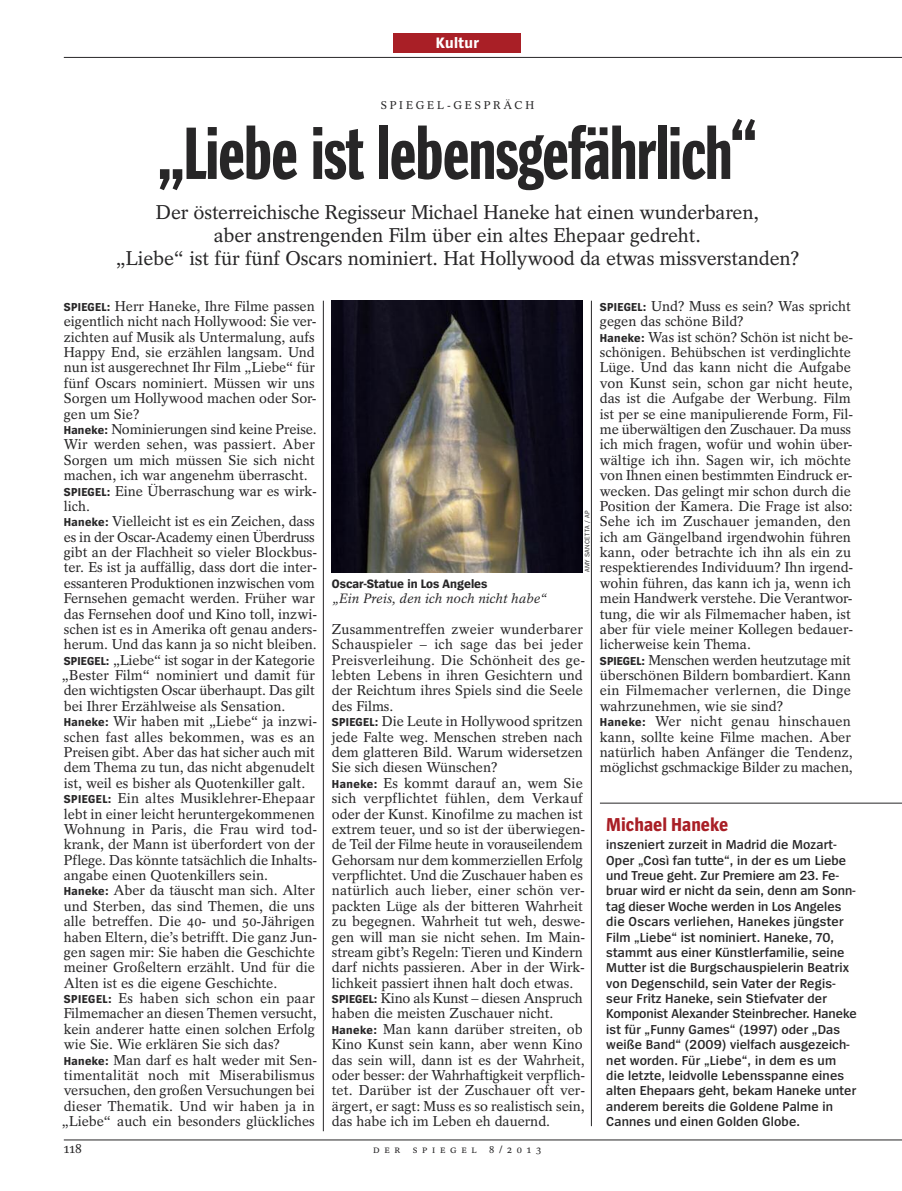
<style>
.page{position:relative;width:902px;height:1191px;background:#fff}
.page>*{position:absolute;margin:0;border:0;box-sizing:border-box;transform-origin:0 0}
.t1{font:75px "Spiegel Headline";letter-spacing:-.01em;color:#272627}
.t2{font:19.8px/22.8px "Spiegel Serif";letter-spacing:-.01em;color:#272627;text-align:center}
.t3{font:700 19.5px "Spiegel Sans Cd";color:#a91f26}
.t4{font:700 15.75px "Spiegel Sans";letter-spacing:.02em;color:#fff}
.t5{font:14.25px/15.3px "Spiegel Serif";color:#272627}
.t6{font:600 13.5px/15.5px "Spiegel Sans";letter-spacing:.01em;color:#272627}
.t7{font:italic 13.5px "Spiegel Serif";color:#272627}
.t8{font:13.5px "Spiegel Serif";color:#272627}
.t9{font:700 12.75px "Spiegel Sans";color:#272627}
.t10{font:11.25px "Spiegel Serif";letter-spacing:.245em;color:#272627}
.t11{font:10.5px "Spiegel Serif";color:#272627}
.t12{font:6.75px "Spiegel Sans";letter-spacing:.05em;color:#272627}
.s1{font-family:"Spiegel Sans";font-weight:700;font-size:12px}
</style>
<div class="page">
<div style="left:393px;top:34px;width:128px;height:19px;background:#a91f26"></div>
<hr style="left:323px;top:301px;width:1px;height:830px;background:#272627">
<hr style="left:591px;top:301px;width:1px;height:825px;background:#272627">
<hr style="left:64px;top:1139px;width:837px;height:1px;background:#272627">
<hr style="left:64px;top:57px;width:837px;height:1px;background:#272627">
<svg style="left:332px;top:301px;width:251px;height:271px;background:#403c3b"></svg>
<hr style="left:600px;top:803px;width:301px;height:1px;background:#272627">
<p class="t4" style="left:436px;top:37px;width:45px">Kultur</p>
<p class="t10" style="left:380px;top:101px;width:155px">SPIEGEL-GESPRÄCH</p>
<h1 class="t1" style="left:158px;top:125px;width:600px">„Liebe ist lebensgefährlich“</h1>
<h2 class="t2" style="left:115px;top:203px;width:685px">Der österreichische Regisseur Michael Haneke hat einen wunderbaren,<br>aber anstrengenden Film über ein altes Ehepaar gedreht.<br>„Liebe“ ist für fünf Oscars nominiert. Hat Hollywood da etwas missverstanden?</h2>
<p class="t5" style="left:62px;top:300px;width:257px"><span class="s1">SPIEGEL:</span> Herr Haneke, Ihre Filme passen eigentlich nicht nach Hollywood: Sie ver&shy;zichten auf Musik als Untermalung, aufs Happy End, sie erzählen langsam. Und nun ist ausgerechnet Ihr Film „Liebe“ für fünf Oscars nominiert. Müssen wir uns Sorgen um Hollywood machen oder Sor&shy;gen um Sie?<br><span class="s1">Haneke:</span> Nominierungen sind keine Preise.<br>Wir werden sehen, was passiert. Aber Sorgen um mich müssen Sie sich nicht machen, ich war angenehm überrascht.<br><span class="s1">SPIEGEL:</span> Eine Überraschung war es wirk&shy;lich.<br><span class="s1">Haneke:</span> Vielleicht ist es ein Zeichen, dass es in der Oscar-Academy einen Überdruss gibt an der Flachheit so vieler Blockbus&shy;ter. Es ist ja auffällig, dass dort die inter&shy;essanteren Produktionen inzwischen vom Fernsehen gemacht werden. Früher war das Fernsehen doof und Kino toll, inzwi&shy;schen ist es in Amerika oft genau anders&shy;herum. Und das kann ja so nicht bleiben.<br><span class="s1">SPIEGEL:</span> „Liebe“ ist sogar in der Kategorie „Bester Film“ nominiert und damit für den wichtigsten Oscar überhaupt. Das gilt bei Ihrer Erzählweise als Sensation.<br><span class="s1">Haneke:</span> Wir haben mit „Liebe“ ja inzwi&shy;schen fast alles bekommen, was es an Preisen gibt. Aber das hat sicher auch mit dem Thema zu tun, das nicht abgenudelt ist, weil es bisher als Quotenkiller galt.<br><span class="s1">SPIEGEL:</span> Ein altes Musiklehrer-Ehepaar lebt in einer leicht heruntergekommenen Wohnung in Paris, die Frau wird tod&shy;krank, der Mann ist überfordert von der Pflege. Das könnte tatsächlich die Inhalts&shy;angabe einen Quotenkillers sein.<br><span class="s1">Haneke:</span> Aber da täuscht man sich. Alter und Sterben, das sind Themen, die uns alle betreffen. Die 40- und 50-Jährigen haben Eltern, die’s betrifft. Die ganz Jun&shy;gen sagen mir: Sie haben die Geschichte meiner Großeltern erzählt. Und für die Alten ist es die eigene Geschichte.<br><span class="s1">SPIEGEL:</span> Es haben sich schon ein paar Filmemacher an diesen Themen versucht, kein anderer hatte einen solchen Erfolg wie Sie. Wie erklären Sie sich das?<br><span class="s1">Haneke:</span> Man darf es halt weder mit Sen&shy;timentalität noch mit Miserabilismus versuchen, den großen Versuchungen bei dieser Thematik. Und wir haben ja in „Liebe“ auch ein besonders glückliches</p>
<p class="t9" style="left:332px;top:579px;width:157px">Oscar-Statue in Los Angeles</p>
<p class="t7" style="left:332px;top:594px;width:217px">„Ein Preis, den ich noch nicht habe“</p>
<p class="t12" style="left:585px;top:572px;width:63px;rotate:-90deg">AMY SANCETTA / AP</p>
<p class="t5" style="left:332px;top:623px;width:255px">Zusammentreffen zweier wunderbarer Schauspieler – ich sage das bei jeder Preisverleihung. Die Schönheit des ge&shy;lebten Lebens in ihren Gesichtern und der Reichtum ihres Spiels sind die Seele des Films.<br><span class="s1">SPIEGEL:</span> Die Leute in Hollywood spritzen jede Falte weg. Menschen streben nach dem glatteren Bild. Warum widersetzen Sie sich diesen Wünschen?<br><span class="s1">Haneke:</span> Es kommt darauf an, wem Sie sich verpflichtet fühlen, dem Verkauf oder der Kunst. Kinofilme zu machen ist extrem teuer, und so ist der überwiegen&shy;de Teil der Filme heute in vorauseilendem Gehorsam nur dem kommerziellen Erfolg verpflichtet. Und die Zuschauer haben es natürlich auch lieber, einer schön ver&shy;packten Lüge als der bitteren Wahrheit zu begegnen. Wahrheit tut weh, deswe&shy;gen will man sie nicht sehen. Im Main&shy;stream gibt’s Regeln: Tieren und Kindern darf nichts passieren. Aber in der Wirk&shy;lichkeit passiert ihnen halt doch etwas.<br><span class="s1">SPIEGEL:</span> Kino als Kunst – diesen Anspruch haben die meisten Zuschauer nicht.<br><span class="s1">Haneke:</span> Man kann darüber streiten, ob Kino Kunst sein kann, aber wenn Kino das sein will, dann ist es der Wahrheit, oder besser: der Wahrhaftigkeit verpflich&shy;tet. Darüber ist der Zuschauer oft ver&shy;ärgert, er sagt: Muss es so realistisch sein, das habe ich im Leben eh dauernd.</p>
<p class="t8" style="left:64px;top:1143px;width:20px">118</p>
<p class="t11" style="left:373px;top:1145px;width:170px">DER SPIEGEL 8/2013</p>
<p class="t5" style="left:600px;top:300px;width:255px"><span class="s1">SPIEGEL:</span> Und? Muss es sein? Was spricht gegen das schöne Bild?<br><span class="s1">Haneke:</span> Was ist schön? Schön ist nicht be&shy;schönigen. Behübschen ist verdinglichte Lüge. Und das kann nicht die Aufgabe von Kunst sein, schon gar nicht heute, das ist die Aufgabe der Werbung. Film ist per se eine manipulierende Form, Fil&shy;me überwältigen den Zuschauer. Da muss ich mich fragen, wofür und wohin über&shy;wältige ich ihn. Sagen wir, ich möchte von Ihnen einen bestimmten Eindruck er&shy;wecken. Das gelingt mir schon durch die Position der Kamera. Die Frage ist also:<br>Sehe ich im Zuschauer jemanden, den ich am Gängelband irgendwohin führen kann, oder betrachte ich ihn als ein zu respektierendes Individuum? Ihn irgend&shy;wohin führen, das kann ich ja, wenn ich mein Handwerk verstehe. Die Verantwor&shy;tung, die wir als Filmemacher haben, ist aber für viele meiner Kollegen bedauer&shy;licherweise kein Thema.<br><span class="s1">SPIEGEL:</span> Menschen werden heutzutage mit überschönen Bildern bombardiert. Kann ein Filmemacher verlernen, die Dinge wahrzunehmen, wie sie sind?<br><span class="s1">Haneke:</span> Wer nicht genau hinschauen kann, sollte keine Filme machen. Aber natürlich haben Anfänger die Tendenz, möglichst gschmackige Bilder zu machen,</p>
<h3 class="t3" style="left:606px;top:817px;width:123px">Michael Haneke</h3>
<p class="t6" style="left:606px;top:838px;width:252px">inszeniert zurzeit in Madrid die Mozart-Oper „Così fan tutte“, in der es um Liebe und Treue geht. Zur Premiere am 23. Fe&shy;bruar wird er nicht da sein, denn am Sonn&shy;tag dieser Woche werden in Los Angeles die Oscars verliehen, Hanekes jüngster Film „Liebe“ ist nominiert. Haneke, 70, stammt aus einer Künstlerfamilie, seine Mutter ist die Burgschauspielerin Beatrix von Degenschild, sein Vater der Regis&shy;seur Fritz Haneke, sein Stiefvater der Komponist Alexander Steinbrecher. Haneke ist für „Funny Games“ (1997) oder „Das weiße Band“ (2009) vielfach ausgezeich&shy;net worden. Für „Liebe“, in dem es um die letzte, leidvolle Lebensspanne eines alten Ehepaars geht, bekam Haneke unter anderem bereits die Goldene Palme in Cannes und einen Golden Globe.</p>
</div>
